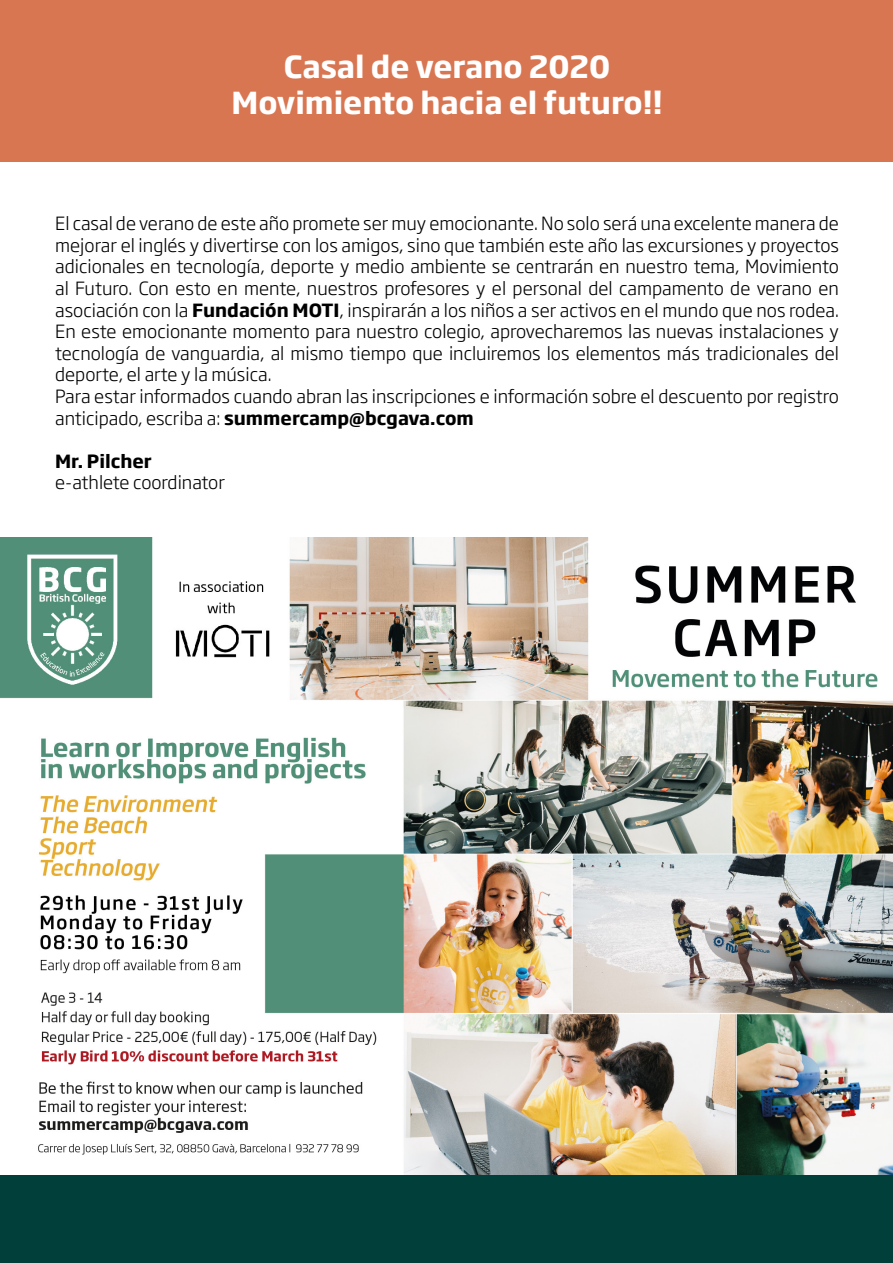
<style>
.page{position:relative;width:893px;height:1263px;background:#fff}
.page>*{position:absolute;margin:0;border:0;box-sizing:border-box;transform-origin:0 0}
.t1{font:700 30px "Soho Gothic Pro";color:#fff}
.t2{font:300 18px/21.6px "Soho Gothic Pro";color:#000001;text-align:justify}
.t3{font:700 18px "Soho Gothic Pro";color:#000001}
.s1{font-weight:700}
</style>
<div class="page">
<div style="left:0;top:0;width:893px;height:162px;background:#d97652"></div>
<img style="left:0;top:537px;width:893px;height:639px">
<div style="left:0;top:1176px;width:893px;height:87px;background:#01403a"></div>
<p class="t1" style="left:284px;top:43px;width:328px">Casal de verano 2020</p>
<p class="t1" style="left:231px;top:79px;width:433px">Movimiento hacia el futuro!!</p>
<p class="t2" style="left:55px;top:212px;width:785px">El casal de verano de este año promete ser muy emocionante. No solo será una excelente manera de mejorar el inglés y divertirse con los amigos, sino que también este año las excursiones y proyectos adicionales en tecnología, deporte y medio ambiente se centrarán en nuestro tema, Movimiento al Futuro. Con esto en mente, nuestros profesores y el personal del campamento de verano en asociación con la <span class="s1">Fundación MOTI</span>, inspirarán a los niños a ser activos en el mundo que nos rodea.<br>En este emocionante momento para nuestro colegio, aprovecharemos las nuevas instalaciones y tecnología de vanguardia, al mismo tiempo que incluiremos los elementos más tradicionales del deporte, el arte y la música.</p>
<p class="t2" style="left:55px;top:384px;width:785px">Para estar informados cuando abran las inscripciones e información sobre el descuento por registro anticipado, escriba a: <span class="s1">summercamp@bcgava.com</span></p>
<p class="t3" style="left:55px;top:447px;width:98px">Mr. Pilcher</p>
<p class="t2" style="left:55px;top:471px;width:171px">e-athlete coordinator</p>
<p class="t3" style="left:132px;top:297px;width:531px">http://moti.foundation/projects/future-literacy-program</p>
</div>
